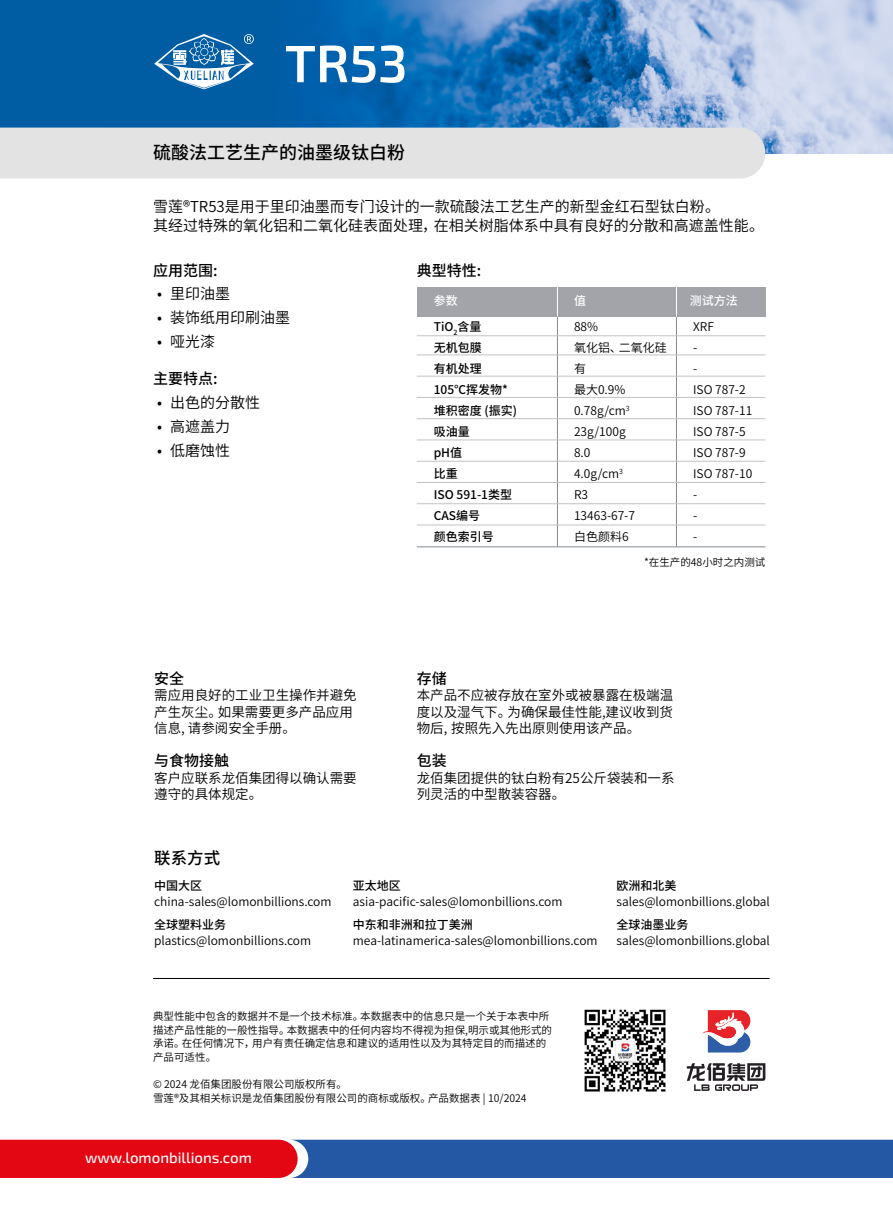
<style>
.page{position:relative;width:893px;height:1212px;background:#fff}
.page>*{position:absolute;margin:0;border:0;box-sizing:border-box;transform-origin:0 0}
.t1{font:600 52.5px "Exo 2";color:#fff}
.t2{font:500 18px "Source Han Sans CN";color:#000}
.t3{font:500 16.5px "Source Han Sans CN";color:#000}
.t4{font:15px/19.5px "Source Han Sans CN";color:#000}
.t5{font:500 15px "Source Han Sans CN";color:#000}
.t6{font:500 15px "Exo 2";color:#fff}
.t7{font:13.5px/16.5px "Source Han Sans CN";color:#000}
.t8{font:12px/21px "Source Han Sans CN";color:#000}
.t9{font:500 12px/21px "Source Han Sans CN";color:#000}
.t10{font:500 12px "Source Han Sans CN";color:#fff}
.t11{font:10.5px/13.5px "Source Han Sans CN";color:#000}
</style>
<div class="page">
<img style="left:0;top:0;width:893px;height:153px">
<div style="left:0;top:128px;width:765px;height:51px;background:#e3e3e3"></div>
<svg style="left:0;top:1140px;width:893px;height:38px;background:#653f75"></svg>
<div style="left:417px;top:287px;width:348px;height:30px;background:#a2a4aa"></div>
<hr style="left:676px;top:317px;width:1px;height:229px;background:#838a90">
<hr style="left:557px;top:317px;width:1px;height:229px;background:#838a90">
<svg style="left:687px;top:1063px;width:78px;height:28px"></svg>
<svg style="left:702px;top:1010px;width:48px;height:42px"></svg>
<hr style="left:153px;top:978px;width:617px;height:1px;background:#000">
<svg style="left:154px;top:34px;width:100px;height:55px"></svg>
<img style="left:584px;top:1009px;width:82px;height:83px">
<hr style="left:676px;top:287px;width:1px;height:30px;background:#fff">
<hr style="left:557px;top:287px;width:1px;height:30px;background:#fff">
<hr style="left:417px;top:335px;width:348px;height:1px;background:#c2c2c5">
<hr style="left:417px;top:355px;width:348px;height:1px;background:#c2c2c5">
<hr style="left:417px;top:376px;width:348px;height:1px;background:#c2c2c5">
<hr style="left:417px;top:397px;width:348px;height:1px;background:#c2c2c5">
<hr style="left:417px;top:418px;width:348px;height:1px;background:#c2c2c5">
<hr style="left:417px;top:440px;width:348px;height:1px;background:#c2c2c5">
<hr style="left:417px;top:461px;width:348px;height:1px;background:#c2c2c5">
<hr style="left:417px;top:482px;width:348px;height:1px;background:#c2c2c5">
<hr style="left:417px;top:546px;width:348px;height:1px;background:#838a90">
<hr style="left:417px;top:503px;width:348px;height:1px;background:#c2c2c5">
<hr style="left:417px;top:525px;width:348px;height:1px;background:#c2c2c5">
<h1 class="t1" style="left:285px;top:27px;width:124px">TR53</h1>
<h2 class="t2" style="left:153px;top:142px;width:254px">硫酸法工艺生产的油墨级钛白粉</h2>
<p class="t4" style="left:153px;top:197px;width:613px">雪莲®TR53是用于里印油墨而专门设计的一款硫酸法工艺生产的新型金红石型钛白粉。<br>其经过特殊的氧化铝和二氧化硅表面处理，在相关树脂体系中具有良好的分散和高遮盖性能。</p>
<p class="t5" style="left:153px;top:262px;width:66px">应用范围:</p>
<p class="t4" style="left:157px;top:284px;width:74px">• 里印油墨</p>
<p class="t4" style="left:157px;top:308px;width:134px">• 装饰纸用印刷油墨</p>
<p class="t4" style="left:157px;top:332px;width:59px">• 哑光漆</p>
<p class="t5" style="left:153px;top:370px;width:66px">主要特点:</p>
<p class="t4" style="left:157px;top:393px;width:104px">• 出色的分散性</p>
<p class="t4" style="left:157px;top:417px;width:74px">• 高遮盖力</p>
<p class="t4" style="left:157px;top:441px;width:74px">• 低磨蚀性</p>
<p class="t5" style="left:154px;top:670px;width:31px">安全</p>
<p class="t7" style="left:154px;top:687px;width:204px">需应用良好的工业卫生操作并避免产生灰尘。如果需要更多产品应用信息, 请参阅安全手册。</p>
<p class="t5" style="left:154px;top:752px;width:76px">与食物接触</p>
<p class="t7" style="left:154px;top:770px;width:204px">客户应联系龙佰集团得以确认需要遵守的具体规定。</p>
<h3 class="t3" style="left:154px;top:848px;width:67px">联系方式</h3>
<p class="t5" style="left:417px;top:262px;width:66px">典型特性:</p>
<p class="t10" style="left:434px;top:294px;width:25px">参数</p>
<p class="t10" style="left:574px;top:294px;width:13px">值</p>
<p class="t10" style="left:690px;top:294px;width:49px">测试方法</p>
<p class="t9" style="left:434px;top:316px;width:85px">TiO<sub>2</sub>含量<br>无机包膜<br>有机处理<br>105℃挥发物*堆积密度 (振实)吸油量<br>pH值<br>比重<br>ISO 591-1类型<br>CAS编号<br>颜色索引号</p>
<p class="t8" style="left:693px;top:316px;width:61px">XRF<br>-<br>-<br>ISO 787-2<br>ISO 787-11<br>ISO 787-5<br>ISO 787-9<br>ISO 787-10 -<br>-<br>-</p>
<p class="t8" style="left:574px;top:316px;width:94px">88%<br>氧化铝、二氧化硅有<br>最大0.9%<br>0.78g/cm<sup>3<br></sup>23g/100g<br>8.0<br>4.0g/cm<sup>3<br></sup>R3<br>13463-67-7<br>白色颜料6</p>
<p class="t11" style="left:644px;top:555px;width:123px">*在生产的48小时之内测试</p>
<p class="t5" style="left:417px;top:670px;width:31px">存储</p>
<p class="t7" style="left:417px;top:687px;width:258px;text-align:justify">本产品不应被存放在室外或被暴露在极端温度以及湿气下。为确保最佳性能,建议收到货物后, 按照先入先出原则使用该产品。</p>
<p class="t5" style="left:417px;top:752px;width:31px">包装</p>
<p class="t7" style="left:417px;top:770px;width:259px">龙佰集团提供的钛白粉有25公斤袋装和一系列灵活的中型散装容器。</p>
<p class="t9" style="left:154px;top:875px;width:49px">中国大区</p>
<p class="t8" style="left:154px;top:892px;width:179px">china-sales@lomonbillions.com</p>
<p class="t9" style="left:154px;top:914px;width:73px">全球塑料业务</p>
<p class="t8" style="left:154px;top:931px;width:159px">plastics@lomonbillions.com</p>
<p class="t9" style="left:353px;top:875px;width:49px">亚太地区</p>
<p class="t8" style="left:353px;top:892px;width:211px">asia-pacific-sales@lomonbillions.com</p>
<p class="t9" style="left:353px;top:914px;width:121px">中东和非洲和拉丁美洲</p>
<p class="t8" style="left:353px;top:931px;width:246px">mea-latinamerica-sales@lomonbillions.com</p>
<p class="t9" style="left:617px;top:875px;width:61px">欧洲和北美</p>
<p class="t8" style="left:617px;top:892px;width:155px">sales@lomonbillions.global</p>
<p class="t9" style="left:617px;top:914px;width:73px">全球油墨业务</p>
<p class="t8" style="left:617px;top:931px;width:155px">sales@lomonbillions.global</p>
<p class="t11" style="left:153px;top:1010px;width:400px">典型性能中包含的数据并不是一个技术标准。本数据表中的信息只是一个关于本表中所描述产品性能的一般性指导。本数据表中的任何内容均不得视为担保,明示或其他形式的承诺。在任何情况下，用户有责任确定信息和建议的适用性以及为其特定目的而描述的产品可适性。</p>
<p class="t11" style="left:153px;top:1077px;width:375px">© 2024 龙佰集团股份有限公司版权所有。<br>雪莲®及其相关标识是龙佰集团股份有限公司的商标或版权。产品数据表 | 10/2024</p>
<p class="t6" style="left:85px;top:1147px;width:168px">www.lomonbillions.com</p>
</div>
